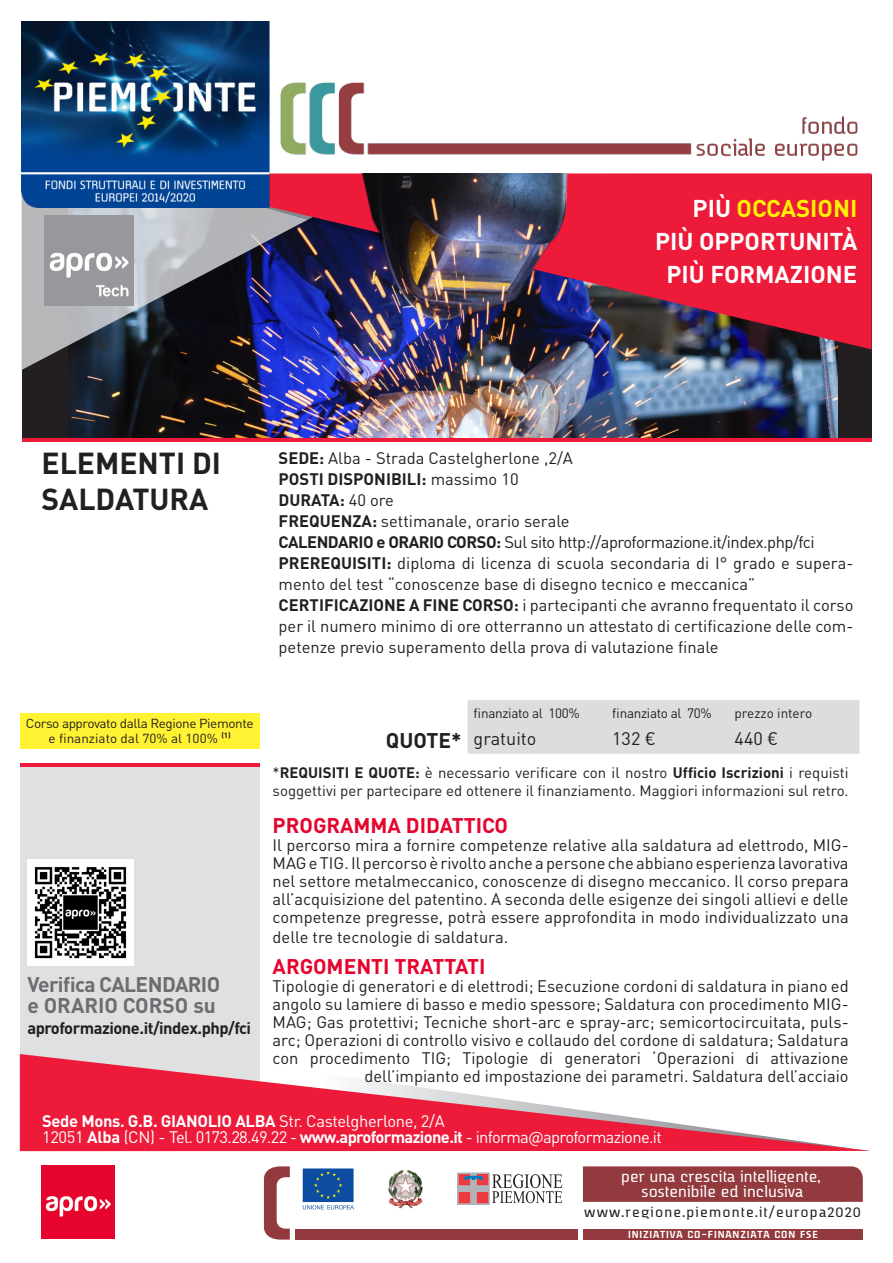
<style>
.page{position:relative;width:893px;height:1263px;background:#fff}
.page>*{position:absolute;margin:0;border:0;box-sizing:border-box;transform-origin:0 0}
.t1{font:700 30px "DIN Pro";color:#231f20}
.t2{font:700 24px "DIN Pro";color:#fff}
.t3{font:700 24px "DIN Pro";color:#fff101}
.t4{font:700 21px "DIN Pro";color:#e6032e}
.t5{font:700 21px "DIN Pro";letter-spacing:-.03em;color:#6c6d70}
.t6{font:700 21px "DIN Pro";color:#6c6d70}
.t7{font:700 21px "DIN Pro";color:#231f20}
.t8{font:18.3px/14.4px "Rodian";color:#fff;text-align:center}
.t9{font:18px "DIN Pro";color:#231f20}
.t10{font:16.5px/18px "DIN Pro";color:#231f20;text-align:justify}
.t11{font:16.5px "DIN Pro";letter-spacing:-.04em;color:#fff}
.t12{font:16.5px "DIN Pro";letter-spacing:-.03em;color:#231f20}
.t13{font:700 16.5px "DIN Pro";letter-spacing:-.02em;color:#fff}
.t14{font:700 16.5px "DIN Pro";letter-spacing:-.03em;color:#231f20}
.t15{font:700 16.5px "DIN Pro";color:#231f20}
.t16{font:16.35px "Rodian";letter-spacing:.07em;color:#231f20}
.t17{font:15px/18px "DIN Pro";color:#231f20}
.t18{font:13.5px "DIN Pro";letter-spacing:-.025em;color:#231f20}
.t19{font:13.5px "DIN Pro";color:#231f20}
.t20{font:12.9px "DIN Pro";letter-spacing:-.03em;color:#231f20;scale:1.04 1}
.t21{font:12.9px "DIN Pro";color:#231f20;scale:1.04 1}
.t22{font:700 12.15px "Rodian";letter-spacing:.07em;color:#fff}
.s1{color:#fff}
.s2{font-weight:700}
.s3{font-weight:400}
</style>
<div class="page">
<div style="left:20px;top:765px;width:240px;height:382px;background:#dfe0e0"></div>
<div style="left:22px;top:175px;width:850px;height:264px;background:#231f20"></div>
<img style="left:68px;top:349px;width:769px;height:89px">
<svg style="left:21px;top:177px;width:295px;height:193px;background:#6b6f80"></svg>
<img style="left:129px;top:173px;width:743px;height:176px">
<img style="left:44px;top:216px;width:90px;height:89px">
<svg style="left:20px;top:1054px;width:851px;height:97px"></svg>
<svg style="left:492px;top:1174px;width:70px;height:29px"></svg>
<svg style="left:459px;top:1175px;width:29px;height:27px"></svg>
<div style="left:457px;top:1173px;width:33px;height:31px;border:1px solid #b2b3b7"></div>
<div style="left:477px;top:1192px;width:11px;height:11px;background:#ee3a41"></div>
<div style="left:459px;top:1192px;width:11px;height:11px;background:#ee3a41"></div>
<div style="left:459px;top:1174px;width:11px;height:11px;background:#ee3a41"></div>
<div style="left:477px;top:1174px;width:11px;height:11px;background:#ee3a41"></div>
<svg style="left:464px;top:1176px;width:19px;height:4px"></svg>
<div style="left:302px;top:1168px;width:52px;height:34px;background:#0d4da1"></div>
<div style="left:302px;top:1168px;width:52px;height:35px;border:1px solid #fff"></div>
<svg style="left:314px;top:1171px;width:28px;height:28px"></svg>
<svg style="left:303px;top:1205px;width:51px;height:4px"></svg>
<img style="left:388px;top:1169px;width:35px;height:39px">
<div style="left:583px;top:1166px;width:280px;height:36px;background:#923a3d"></div>
<div style="left:295px;top:1228px;width:282px;height:11px;background:#923a3d"></div>
<svg style="left:264px;top:1166px;width:26px;height:73px"></svg>
<div style="left:583px;top:1228px;width:280px;height:11px;background:#923a3d"></div>
<img style="left:22px;top:22px;width:837px;height:185px">
<img style="left:41px;top:1165px;width:74px;height:74px">
<img style="left:353px;top:173px;width:222px;height:148px">
<div style="left:20px;top:713px;width:240px;height:36px;background:#fff333"></div>
<div style="left:468px;top:700px;width:391px;height:54px;background:#dcdddf"></div>
<hr style="left:20px;top:763px;width:240px;height:4px;background:#ed1a3a">
<hr style="left:22px;top:438px;width:850px;height:4px;background:#ed1a3a">
<img style="left:28px;top:859px;width:106px;height:107px">
<p class="t3" style="left:693px;top:192px;width:166px"><span class="s1">PIÙ</span> OCCASIONI</p>
<p class="t2" style="left:655px;top:225px;width:204px">PIÙ OPPORTUNITÀ</p>
<p class="t2" style="left:666px;top:258px;width:193px">PIÙ FORMAZIONE</p>
<p class="t1" style="left:42px;top:443px;width:181px">ELEMENTI DI</p>
<p class="t1" style="left:42px;top:479px;width:168px">SALDATURA</p>
<p class="t10" style="left:279px;top:448px;width:296px"><span class="s2">SEDE:</span> Alba - Strada Castelgherlone ,2/A</p>
<p class="t15" style="left:279px;top:467px;width:242px">POSTI DISPONIBILI: <span class="s3">massimo 10</span></p>
<p class="t14" style="left:279px;top:488px;width:117px">DURATA: <span class="s3">40 ore</span></p>
<p class="t10" style="left:279px;top:511px;width:293px"><span class="s2">FREQUENZA:</span> settimanale, orario serale</p>
<p class="t12" style="left:279px;top:530px;width:537px"><span class="s2">CALENDARIO e ORARIO CORSO:</span> Sul sito http://aproformazione.it/index.php/fci</p>
<p class="t10" style="left:279px;top:551px;width:576px;line-height:21px"><span class="s2">PREREQUISITI:</span> diploma di licenza di scuola secondaria di I° grado e supera&shy;mento del test “conoscenze base di disegno tecnico e meccanica”</p>
<p class="t10" style="left:279px;top:593px;width:576px;line-height:21px"><span class="s2">CERTIFICAZIONE A FINE CORSO:</span> i partecipanti che avranno frequentato il corso per il numero minimo di ore otterranno un attestato di certificazione delle com&shy;petenze previo superamento della prova di valutazione finale</p>
<p class="t20" style="left:26px;top:714px;width:220px">Corso approvato dalla Regione Piemonte</p>
<p class="t21" style="left:49px;top:729px;width:177px">e finanziato dal 70% al 100% <sup>(1)</sup></p>
<p class="t5" style="left:27px;top:970px;width:194px">Verifica CALENDARIO</p>
<p class="t6" style="left:27px;top:991px;width:190px">e ORARIO CORSO su</p>
<p class="t14" style="left:27px;top:1017px;width:225px">aproformazione.it/index.php/fci</p>
<p class="t18" style="left:474px;top:704px;width:108px">finanziato al 100%</p>
<p class="t18" style="left:612px;top:704px;width:101px">finanziato al 70%</p>
<p class="t19" style="left:735px;top:704px;width:79px">prezzo intero</p>
<p class="t7" style="left:386px;top:726px;width:77px">QUOTE*</p>
<p class="t9" style="left:474px;top:727px;width:64px">gratuito</p>
<p class="t9" style="left:612px;top:727px;width:45px">132 €</p>
<p class="t9" style="left:735px;top:727px;width:45px">440 €</p>
<p class="t17" style="left:273px;top:762px;width:578px">*<span class="s2">REQUISITI E QUOTE:</span> è necessario verificare con il nostro <span class="s2">Ufficio Iscrizioni</span> i requisti soggettivi per partecipare ed ottenere il finanziamento. Maggiori informazioni sul retro.</p>
<p class="t4" style="left:273px;top:811px;width:237px">PROGRAMMA DIDATTICO</p>
<p class="t10" style="left:273px;top:835px;width:578px">Il percorso mira a fornire competenze relative alla saldatura ad elettrodo, MIG-MAG e TIG. Il percorso è rivolto anche a persone che abbiano esperienza lavorativa nel settore metalmeccanico, conoscenze di disegno meccanico. Il corso prepara all’acquisizione del patentino. A seconda delle esigenze dei singoli allievi e delle competenze pregresse, potrà essere approfondita in modo individualizzato una</p>
<p class="t10" style="left:273px;top:927px;width:237px">delle tre tecnologie di saldatura.</p>
<p class="t4" style="left:273px;top:952px;width:215px">ARGOMENTI TRATTATI</p>
<p class="t10" style="left:273px;top:977px;width:578px;text-align:right">Tipologie di generatori e di elettrodi; Esecuzione cordoni di saldatura in piano ed angolo su lamiere di basso e medio spessore; Saldatura con procedimento MIG-MAG; Gas protettivi; Tecniche short-arc e spray-arc; semicortocircuitata, puls&shy;arc; Operazioni di controllo visivo e collaudo del cordone di saldatura; Saldatura con procedimento TIG; Tipologie di generatori ‘Operazioni di attivazione dell’impianto ed impostazione dei parametri. Saldatura dell’acciaio</p>
<p class="t13" style="left:42px;top:1109px;width:404px">Sede Mons. G.B. GIANOLIO ALBA <span class="s3">Str. Castelgherlone, 2/A</span></p>
<p class="t11" style="left:42px;top:1126px;width:621px">12051 <span class="s2">Alba</span> (CN) - Tel. 0173.28.49.22 - <span class="s2">www.aproformazione.it</span> - informa@aproformazione.it</p>
<p class="t8" style="left:621px;top:1169px;width:201px">per una crescita intelligente, sostenibile ed inclusiva</p>
<p class="t16" style="left:584px;top:1204px;width:278px">www.regione.piemonte.it/europa2020</p>
<p class="t22" style="left:628px;top:1228px;width:191px">INIZIATIVA CO-FINANZIATA CON FSE</p>
</div>
